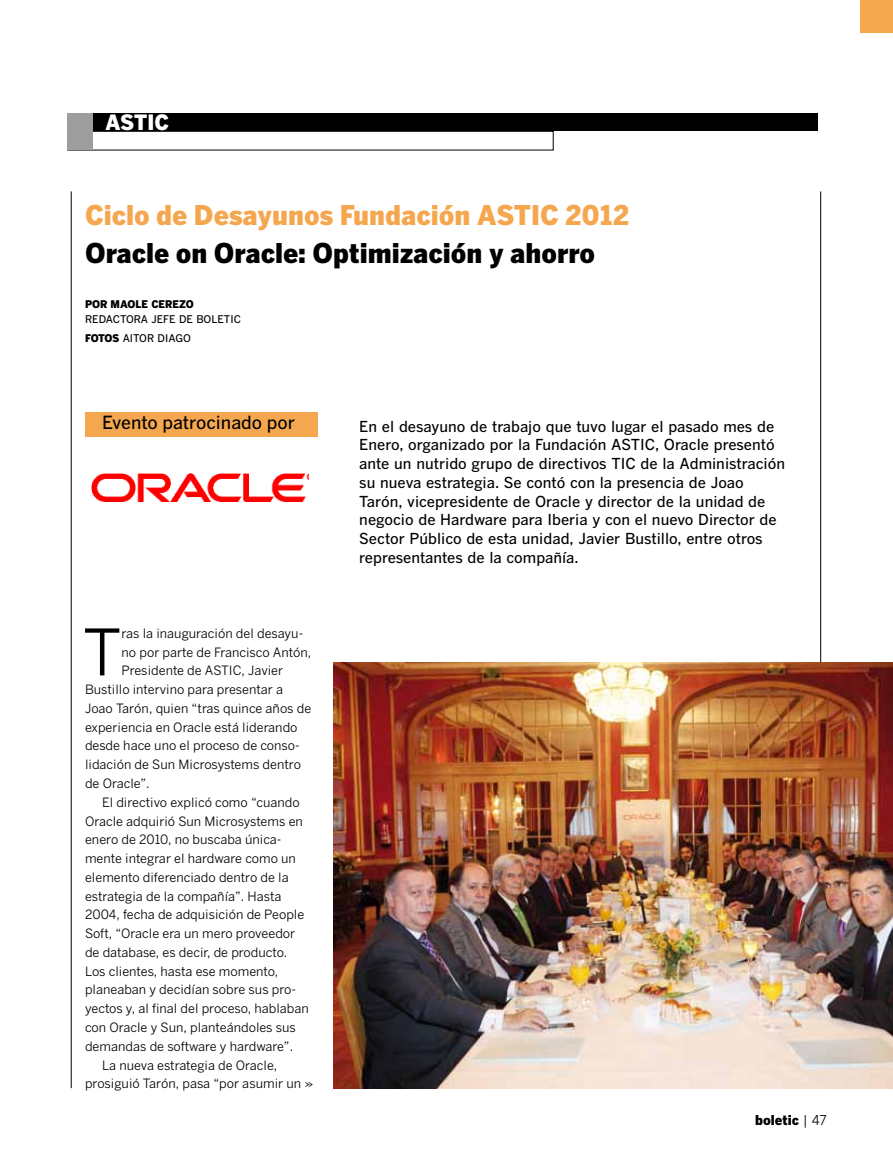
<style>
.page{position:relative;width:893px;height:1170px;background:#fff}
.page>*{position:absolute;margin:0;border:0;box-sizing:border-box;transform-origin:0 0}
.t1{font:63.45px "Benton Gothic";color:#000}
.t2{font:900 27px "Benton Gothic";color:#f5a74f}
.t3{font:900 27px "Benton Gothic";color:#000}
.t4{font:900 21px "Benton Gothic";letter-spacing:-.01em;color:#fff}
.t5{font:500 18px "Benton Gothic";color:#000}
.t6{font:500 15px/18.8px "Benton Gothic";color:#000}
.t7{font:900 13.5px "Benton Gothic";color:#000}
.t8{font:12.75px "Benton Gothic";color:#000}
.t9{font:500 10.5px/18.8px "Benton Gothic";color:#000}
.t10{font:900 10.5px "Benton Gothic";color:#000}
.s1{font-weight:900}
.s2{font-family:"Janson Text LT Std";font-size:15px}
.s3{font-weight:400}
</style>
<div class="page">
<hr style="left:71px;top:191px;width:1px;height:897px;background:#000">
<hr style="left:820px;top:191px;width:1px;height:897px;background:#000">
<div style="left:68px;top:131px;width:485px;height:19px;border:1px solid #000"></div>
<div style="left:67px;top:113px;width:750px;height:18px;background:#000"></div>
<div style="left:67px;top:113px;width:26px;height:37px;background:#9c9e9f"></div>
<div style="left:860px;top:0;width:33px;height:33px;background:#f5a74f"></div>
<div style="left:85px;top:413px;width:232px;height:24px;background:#f5a74f"></div>
<img style="left:91px;top:473px;width:217px;height:29px">
<img style="left:333px;top:662px;width:560px;height:426px">
<h3 class="t4" style="left:105px;top:109px;width:65px">ASTIC</h3>
<h2 class="t2" style="left:85px;top:198px;width:546px">Ciclo de Desayunos Fundación ASTIC 2012</h2>
<h2 class="t3" style="left:85px;top:236px;width:512px">Oracle on Oracle: Optimización y ahorro</h2>
<p class="t10" style="left:85px;top:297px;width:9px">por</p>
<p class="t10" style="left:111px;top:297px;width:9px">mao</p>
<p class="t10" style="left:136px;top:297px;width:31px">le Cere</p>
<p class="t10" style="left:179px;top:297px;width:14px">zo</p>
<p class="t9" style="left:85px;top:309px;width:15px">reda</p>
<p class="t9" style="left:85px;top:309px;width:157px;text-indent:28px">ctora jefe de boletic<br><span class="s1">FOTOS</span> AI TOR DI AGO</p>
<h3 class="t5" style="left:102px;top:411px;width:194px">Evento patrocinado por</h3>
<h1 class="t1" style="left:83px;top:614px;width:40px">T</h1>
<p class="t8" style="left:122px;top:625px;width:183px">ras la inauguración del desayu-</p>
<p class="t8" style="left:122px;top:644px;width:191px">no por parte de Francisco Antón,</p>
<p class="t8" style="left:122px;top:663px;width:163px">Presidente de ASTIC, Javier</p>
<p class="t8" style="left:85px;top:682px;width:200px">Bustillo intervino para presentar a</p>
<p class="t8" style="left:85px;top:700px;width:228px">Joao Tarón, quien “tras quince años de</p>
<p class="t8" style="left:85px;top:719px;width:214px">experiencia en Oracle está liderando</p>
<p class="t8" style="left:85px;top:738px;width:216px">desde hace uno el proceso de conso-</p>
<p class="t8" style="left:85px;top:757px;width:217px">lidación de Sun Microsystems dentro</p>
<p class="t8" style="left:85px;top:775px;width:66px">de Oracle”.</p>
<p class="t8" style="left:102px;top:794px;width:199px">El directivo explicó como “cuando</p>
<p class="t8" style="left:85px;top:813px;width:219px">Oracle adquirió Sun Microsystems en</p>
<p class="t8" style="left:85px;top:832px;width:198px">enero de 2010, no buscaba única-</p>
<p class="t8" style="left:85px;top:850px;width:212px">mente integrar el hardware como un</p>
<p class="t8" style="left:85px;top:869px;width:205px">elemento diferenciado dentro de la</p>
<p class="t8" style="left:85px;top:888px;width:198px">estrategia de la compañía”. Hasta</p>
<p class="t8" style="left:85px;top:907px;width:221px">2004, fecha de adquisición de People</p>
<p class="t8" style="left:85px;top:925px;width:212px">Soft, “Oracle era un mero proveedor</p>
<p class="t8" style="left:85px;top:944px;width:204px">de database, es decir, de producto.</p>
<p class="t8" style="left:85px;top:963px;width:195px">Los clientes, hasta ese momento,</p>
<p class="t8" style="left:85px;top:982px;width:213px">planeaban y decidían sobre sus pro-</p>
<p class="t8" style="left:85px;top:1000px;width:225px">yectos y, al final del proceso, hablaban</p>
<p class="t8" style="left:85px;top:1019px;width:212px">con Oracle y Sun, planteándoles sus</p>
<p class="t8" style="left:85px;top:1038px;width:210px">demandas de software y hardware”.</p>
<p class="t8" style="left:102px;top:1057px;width:177px">La nueva estrategia de Oracle,</p>
<p class="t8" style="left:85px;top:1075px;width:230px">prosiguió Tarón, pasa “por asumir un <span class="s2">»</span></p>
<p class="t6" style="left:359px;top:416px;width:427px">En el desayuno de trabajo que tuvo lugar el pasado mes de Enero, organizado por la Fundación ASTIC, Oracle presentó ante un nutrido grupo de directivos TIC de la Administración su nueva estrategia. Se contó con la presencia de Joao Tarón, vicepresidente de Oracle y director de la unidad de negocio de Hardware para I beria y con el nuevo Director de Sector Público de esta unidad, Javier Bustillo, entre otros representantes de la compañía.</p>
<p class="t7" style="left:755px;top:1111px;width:73px">boletic <span class="s3">| 47</span></p>
</div>
